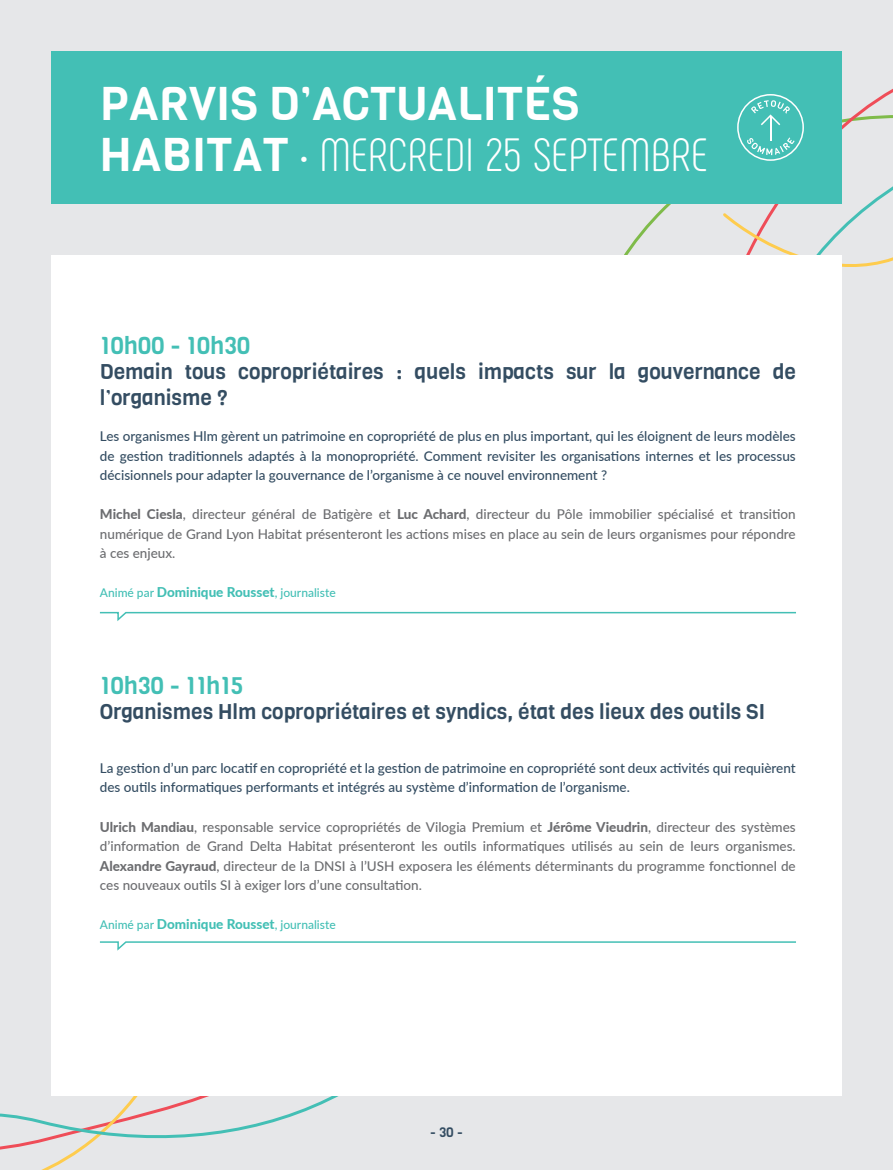
<style>
.page{position:relative;width:893px;height:1170px;background:#fff}
.page>*{position:absolute;margin:0;border:0;box-sizing:border-box;transform-origin:0 0}
.t1{font:300 46.5px "Phenomena";color:#fff}
.t2{font:46.5px "Viga";color:#fff}
.t3{font:24px "Viga";color:#43bfb5}
.t4{font:21px/25.2px "Viga";color:#344d62}
.t5{font:500 13.5px/19.5px "Lato";color:#6c6d70;text-align:justify}
.t6{font:500 13.5px/19.5px "Lato";color:#344d62;text-align:justify}
.t7{font:13.5px "Viga";color:#344d62}
.t8{font:500 12px "Lato";color:#43bfb5}
.s1{font-family:"Viga";font-weight:400}
.s2{font-weight:800}
.s3{font-weight:800;font-size:13.5px}
</style>
<div class="page">
<div style="left:0;top:0;width:893px;height:1169px;background:#e6e7e9"></div>
<svg style="left:0;top:1095px;width:486px;height:74px"></svg>
<svg style="left:611px;top:203px;width:110px;height:51px"></svg>
<svg style="left:722px;top:88px;width:171px;height:179px"></svg>
<div style="left:51px;top:254px;width:791px;height:841px;background:#fff"></div>
<div style="left:51px;top:51px;width:791px;height:152px;background:#43bfb5"></div>
<svg style="left:737px;top:94px;width:67px;height:67px"></svg>
<svg style="left:99px;top:611px;width:697px;height:10px"></svg>
<svg style="left:99px;top:941px;width:697px;height:10px"></svg>
<h1 class="t2" style="left:100px;top:73px;width:481px">PARVIS D’ACTUALITÉS</h1>
<h1 class="t1" style="left:100px;top:128px;width:609px"><span class="s1">HABITAT</span> • MERCREDI 25 SEPTEMBRE</h1>
<h2 class="t3" style="left:100px;top:330px;width:152px">10h00 - 10h30</h2>
<h3 class="t4" style="left:100px;top:359px;width:697px">Demain tous copropriétaires : quels impacts sur la gouvernance de l’organisme ?</h3>
<p class="t6" style="left:100px;top:426px;width:697px">Les organismes Hlm gèrent un patrimoine en copropriété de plus en plus important, qui les éloignent de leurs modèles de gestion traditionnels adaptés à la monopropriété. Comment revisiter les organisations internes et les processus décisionnels pour adapter la gouvernance de l’organisme à ce nouvel environnement ?</p>
<p class="t5" style="left:100px;top:504px;width:697px"><span class="s2">Michel Ciesla</span>, directeur général de Batigère et <span class="s2">Luc Achard</span>, directeur du Pôle immobilier spécialisé et transition numérique de Grand Lyon Habitat présenteront les actions mises en place au sein de leurs organismes pour répondre à ces enjeux.</p>
<p class="t8" style="left:100px;top:584px;width:237px">Animé par <span class="s3">Dominique Rousset</span>, journaliste</p>
<h2 class="t3" style="left:100px;top:669px;width:146px">10h30 - 11h15</h2>
<h3 class="t4" style="left:100px;top:699px;width:667px">Organismes Hlm copropriétaires et syndics, état des lieux des outils SI</h3>
<p class="t6" style="left:100px;top:757px;width:697px">La gestion d’un parc locatif en copropriété et la gestion de patrimoine en copropriété sont deux activités qui requièrent des outils informatiques performants et intégrés au système d’information de l’organisme.</p>
<p class="t5" style="left:100px;top:816px;width:697px"><span class="s2">Ulrich Mandiau</span>, responsable service copropriétés de Vilogia Premium et <span class="s2">Jérôme Vieudrin</span>, directeur des systèmes d’information de Grand Delta Habitat présenteront les outils informatiques utilisés au sein de leurs organismes.<br><span class="s2">Alexandre Gayraud</span>, directeur de la DNSI à l’USH exposera les éléments déterminants du programme fonctionnel de ces nouveaux outils SI à exiger lors d’une consultation.</p>
<p class="t8" style="left:100px;top:916px;width:237px">Animé par <span class="s3">Dominique Rousset</span>, journaliste</p>
<p class="t7" style="left:430px;top:1123px;width:34px">- 30 -</p>
</div>
